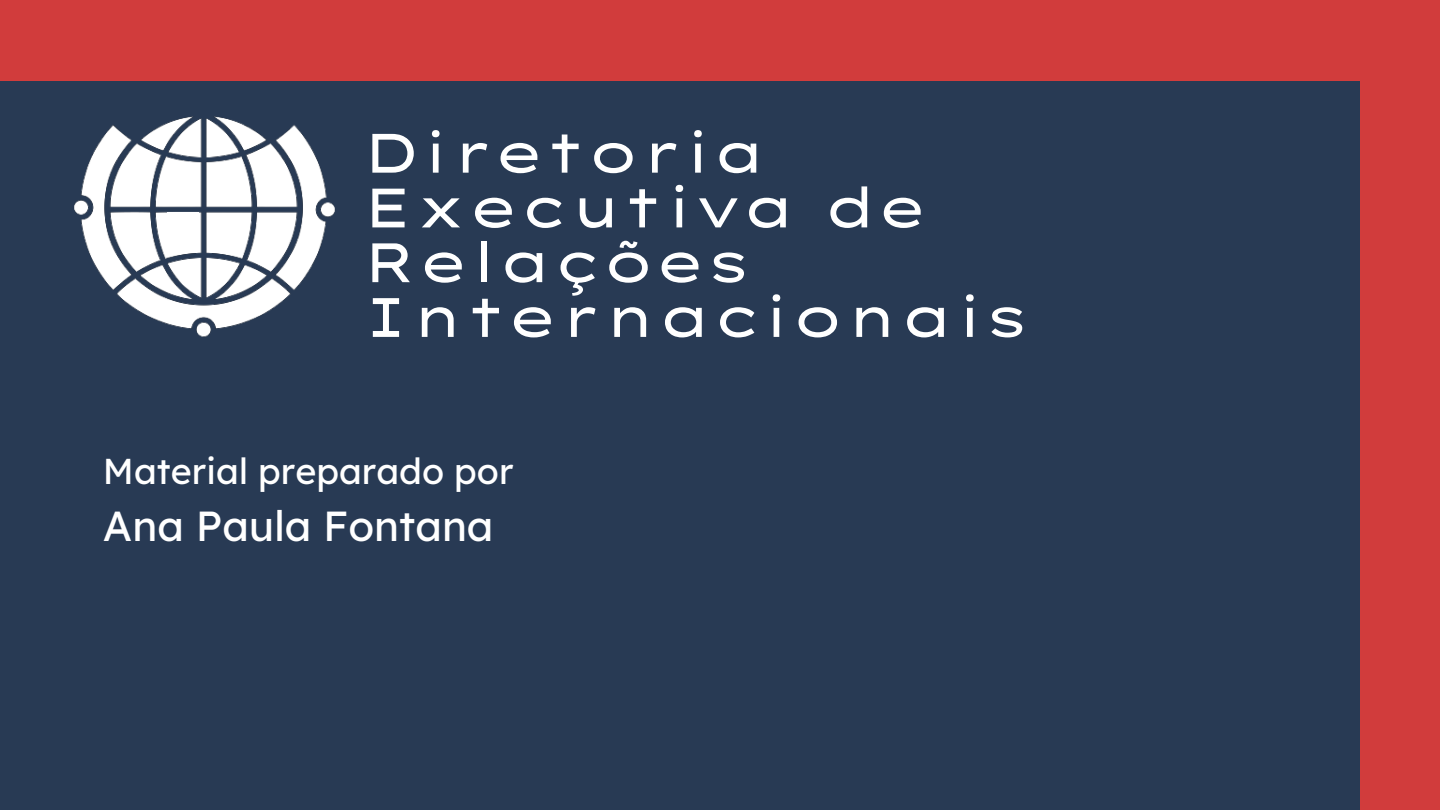
<style>
.page{position:relative;width:1440px;height:810px;background:#d13c3c}
.page>*{position:absolute;margin:0;border:0;box-sizing:border-box;transform-origin:0 0}
.t1{font:55.4px/54.8px "Lexend Zetta";color:#fff}
.t2{font:42px "Lexend Deca";color:#fff}
.t3{font:36px "Lexend Deca";color:#fff}
</style>
<div class="page">
<div style="left:0;top:81px;width:1359px;height:729px;background:#283a54"></div>
<img style="left:74px;top:116px;width:261px;height:221px">
<div style="left:167px;top:212px;width:31px;height:31px;background:#fff"></div>
<p class="t1" style="left:362px;top:124px;width:668px">Diretoria<br>Executiva de<br>Relações<br>Internacionais</p>
<p class="t3" style="left:103px;top:448px;width:412px">Material preparado por</p>
<p class="t2" style="left:103px;top:499px;width:392px">Ana Paula Fontana</p>
</div>
